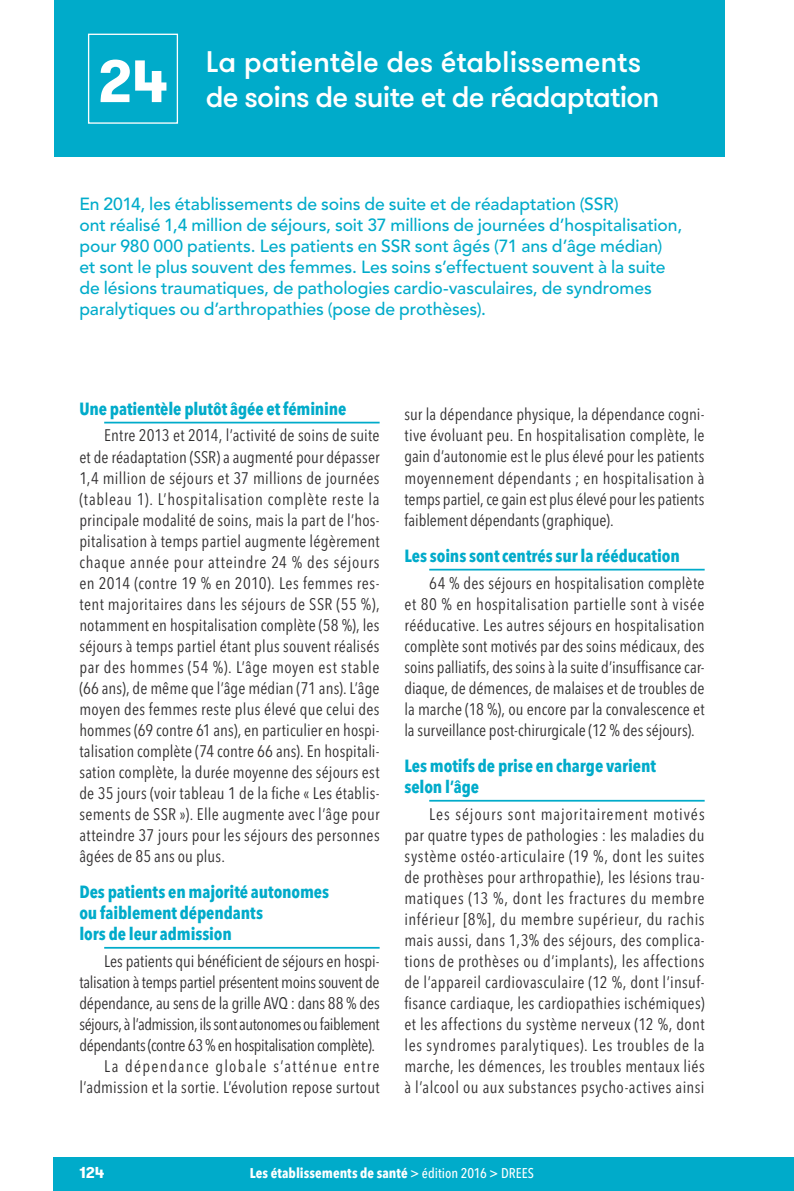
<style>
.page{position:relative;width:794px;height:1191px;background:#fff}
.page>*{position:absolute;margin:0;border:0;box-sizing:border-box;transform-origin:0 0}
.t1{font:500 29.75px/35px "GT Walsheim";letter-spacing:-.02em;color:#fff}
.t2{font:500 17.5px/21px "Avenir LT Std";color:#00abca}
.t3{font:700 condensed 17.5px/21px "Avenir Next LT Pro";letter-spacing:-.005em;color:#00abca}
.t4{font:condensed 16.62px/21px "Avenir Next LT Pro";letter-spacing:-.005em;color:#312f30;text-align:justify}
.t5{font:700 15.75px "GT Walsheim";color:#fff}
.t6{font:700 condensed 14px "Avenir Next LT Pro";letter-spacing:.005em;color:#fff}
.s1{font-weight:500}
</style>
<div class="page">
<div style="left:54px;top:1157px;width:740px;height:34px;background:#00abca"></div>
<div style="left:54px;top:0;width:670px;height:156px;background:#00abca"></div>
<div style="left:88px;top:34px;width:90px;height:90px;border:1px solid #fff"></div>
<hr style="left:104px;top:422px;width:275px;height:1px;background:#00abca">
<hr style="left:104px;top:947px;width:275px;height:1px;background:#00abca">
<hr style="left:429px;top:569px;width:275px;height:1px;background:#00abca">
<hr style="left:429px;top:800px;width:275px;height:1px;background:#00abca">
<h1 class="t1" style="left:98px;top:43px;width:563px;text-indent:108px">La patientèle des établissements<br><sup>24</sup> de soins de suite et de réadaptation</h1>
<p class="t2" style="left:79px;top:194px;width:604px">En 2014, les établissements de soins de suite et de réadaptation (SSR)<br>ont réalisé 1,4 million de séjours, soit 37 millions de journées d’hospitalisation, pour 980 000 patients. Les patients en SSR sont âgés (71 ans d’âge médian) et sont le plus souvent des femmes. Les soins s’effectuent souvent à la suite de lésions traumatiques, de pathologies cardio-vasculaires, de syndromes paralytiques ou d’arthropathies (pose de prothèses).</p>
<p class="t3" style="left:79px;top:398px;width:268px">Une patientèle plutôt âgée et féminine</p>
<p class="t4" style="left:79px;top:425px;width:302px;text-indent:25px">Entre 2013 et 2014, l’activité de soins de suite et de réadaptation (SSR) a augmenté pour dépasser 1,4 million de séjours et 37 millions de journées (tableau 1). L’hospitalisation complète reste la principale modalité de soins, mais la part de l’hos&shy;pitalisation à temps partiel augmente légèrement chaque année pour atteindre 24 % des séjours en 2014 (contre 19 % en 2010). Les femmes res&shy;tent majoritaires dans les séjours de SSR (55 %), notamment en hospitalisation complète (58 %), les séjours à temps partiel étant plus souvent réalisés par des hommes (54 %). L’âge moyen est stable (66 ans), de même que l’âge médian (71 ans). L’âge moyen des femmes reste plus élevé que celui des hommes (69 contre 61 ans), en particulier en hospi&shy;talisation complète (74 contre 66 ans). En hospitali&shy;sation complète, la durée moyenne des séjours est de 35 jours (voir tableau 1 de la fiche « Les établis&shy;sements de SSR »). Elle augmente avec l’âge pour atteindre 37 jours pour les séjours des personnes âgées de 85 ans ou plus.</p>
<p class="t3" style="left:79px;top:881px;width:251px">Des patients en majorité autonomes ou faiblement dépendants<br>lors de leur admission</p>
<p class="t4" style="left:79px;top:950px;width:302px;text-align:right">Les patients qui bénéficient de séjours en hospi&shy;talisation à temps partiel présentent moins souvent de dépendance, au sens de la grille AVQ : dans 88 % des séjours, à l’admission, ils sont autonomes ou faiblement dépendants (contre 63 % en hospitalisation complète).<br>La dépendance globale s’atténue entre l’admission et la sortie. L’évolution repose surtout</p>
<p class="t4" style="left:404px;top:404px;width:302px">sur la dépendance physique, la dépendance cogni&shy;tive évoluant peu. En hospitalisation complète, le gain d’autonomie est le plus élevé pour les patients moyennement dépendants ; en hospitalisation à temps partiel, ce gain est plus élevé pour les patients faiblement dépendants (graphique).</p>
<p class="t3" style="left:404px;top:545px;width:277px">Les soins sont centrés sur la rééducation</p>
<p class="t4" style="left:404px;top:572px;width:302px;text-indent:25px">64 % des séjours en hospitalisation complète et 80 % en hospitalisation partielle sont à visée rééducative. Les autres séjours en hospitalisation complète sont motivés par des soins médicaux, des soins palliatifs, des soins à la suite d’insuffisance car&shy;diaque, de démences, de malaises et de troubles de la marche (18 %), ou encore par la convalescence et la surveillance post-chirurgicale (12 % des séjours).</p>
<p class="t3" style="left:404px;top:755px;width:253px">Les motifs de prise en charge varient selon l’âge</p>
<p class="t4" style="left:404px;top:803px;width:302px;text-indent:25px">Les séjours sont majoritairement motivés par quatre types de pathologies : les maladies du système ostéo-articulaire (19 %, dont les suites de prothèses pour arthropathie), les lésions trau&shy;matiques (13 %, dont les fractures du membre inférieur [8%], du membre supérieur, du rachis mais aussi, dans 1,3% des séjours, des complica&shy;tions de prothèses ou d’implants), les affections de l’appareil cardiovasculaire (12 %, dont l’insuf&shy;fisance cardiaque, les cardiopathies ischémiques) et les affections du système nerveux (12 %, dont les syndromes paralytiques). Les troubles de la marche, les démences, les troubles mentaux liés à l’alcool ou aux substances psycho-actives ainsi</p>
<p class="t5" style="left:79px;top:1162px;width:27px">124</p>
<p class="t6" style="left:250px;top:1165px;width:286px">Les établissements de santé <span class="s1">&gt; édition 2016 &gt; DREES</span></p>
</div>
